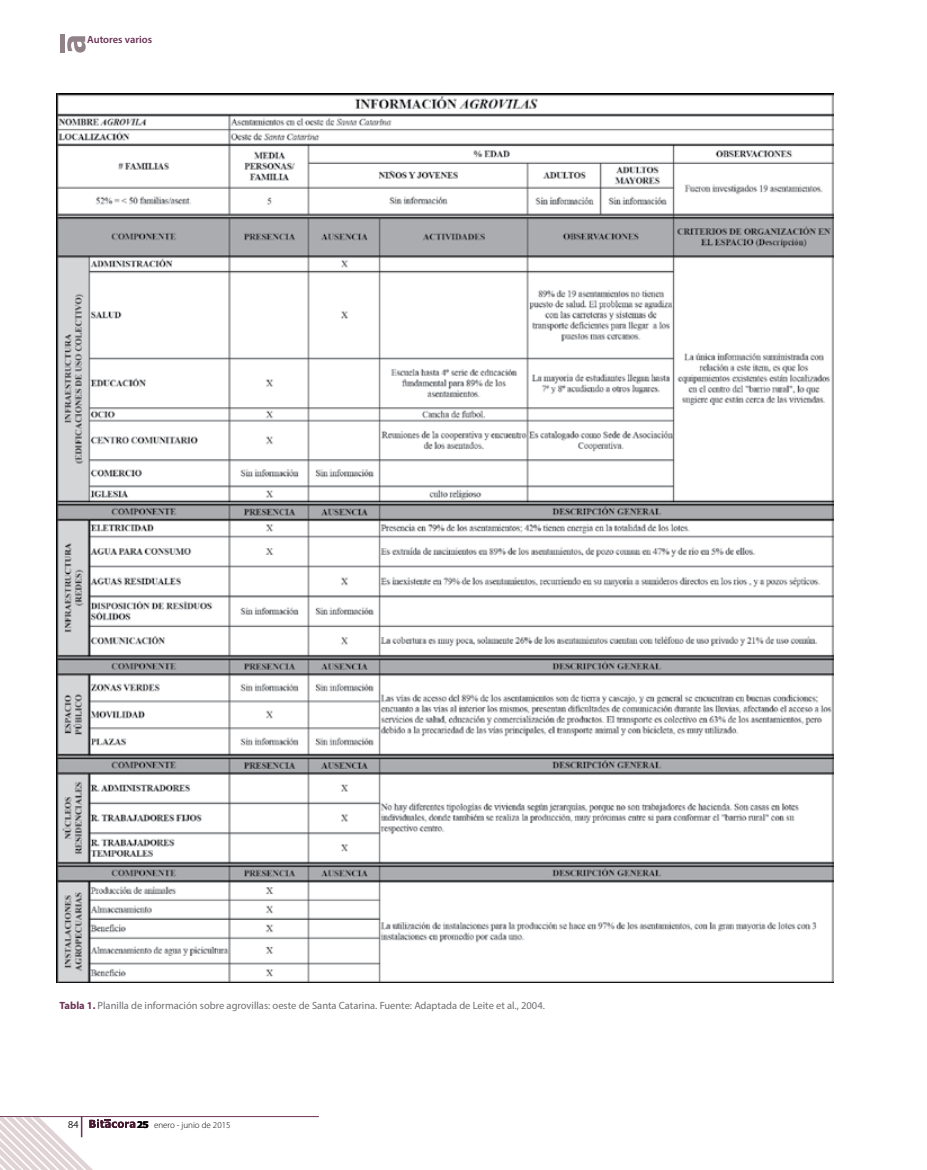
<style>
.page{position:relative;width:927px;height:1170px;background:#fff}
.page>*{position:absolute;margin:0;border:0;box-sizing:border-box;transform-origin:0 0}
.t1{font:10.5px "Myriad Pro";color:#6d6e71}
.t2{font:600 10.5px "Myriad Pro";color:#6b3256}
.t3{font:300 10.5px "Myriad Pro";color:#000}
.t4{font:300 9px "Myriad Pro";color:#000}
.s1{font-weight:700;color:#6b3256}
.s2{font-family:"Verdana";font-weight:700;color:#939598}
</style>
<div class="page">
<hr style="left:0;top:1116px;width:319px;height:1px;background:#6b3256">
<hr style="left:60px;top:34px;width:4px;height:19px;background:#918289">
<svg style="left:67px;top:36px;width:19px;height:17px"></svg>
<svg style="left:0;top:1116px;width:135px;height:53px"></svg>
<img style="left:56px;top:94px;width:777px;height:888px">
<p class="t2" style="left:87px;top:33px;width:66px">Autores varios</p>
<p class="t1" style="left:60px;top:999px;width:487px"><span class="s1">Tabla 1.</span> Planilla de información sobre agrovillas: oeste de Santa Catarina. Fuente: Adaptada de Leite et al., 2004.</p>
<p class="t3" style="left:68px;top:1118px;width:12px">84</p>
<p class="t4" style="left:137px;top:1119px;width:95px"><span class="s2">25</span> enero - junio de 2015</p>
</div>
